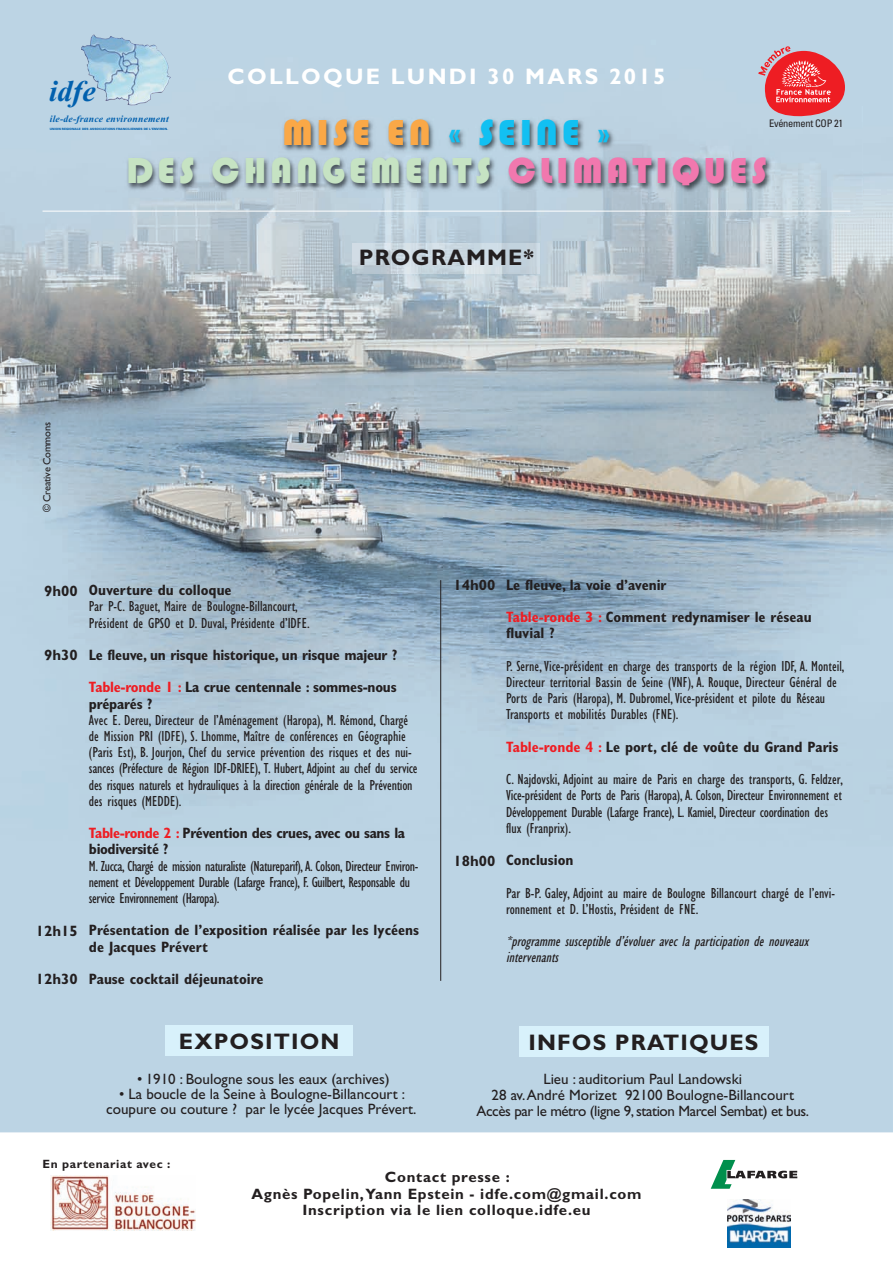
<style>
.page{position:relative;width:893px;height:1263px;background:#fff}
.page>*{position:absolute;margin:0;border:0;box-sizing:border-box;transform-origin:0 0}
.t1{font:37.5px/37.5px "Bauhaus 93";letter-spacing:.1em;color:#c6e3c3;text-align:center}
.t2{font:italic 700 30px "Times New Roman";color:#0160ae}
.t3{font:700 22.5px "Gill Sans";letter-spacing:.05em;color:#231f20}
.t4{font:700 22.5px "Gill Sans";letter-spacing:.1em;color:#fff}
.t5{font:condensed 15px/16.2px "Gill Sans";color:#231f20}
.t6{font:700 condensed 15px/32.4px "Gill Sans";color:#231f20}
.t7{font:15px/16.2px "Gill Sans";color:#231f20;text-align:center}
.t8{font:condensed 15px/16.2px "Gill Sans";letter-spacing:-.025em;color:#231f20}
.t9{font:700 15px/16.2px "Gill Sans";letter-spacing:.05em;color:#231f20;text-align:center}
.t10{font:italic condensed 15px/16.2px "Gill Sans";color:#231f20}
.t11{font:700 condensed 15px/16.2px "Gill Sans";letter-spacing:-.025em;color:#231f20}
.t12{font:700 12px "Gill Sans";letter-spacing:.05em;color:#231f20}
.t13{font:10.5px "Gill Sans";letter-spacing:-.025em;color:#231f20}
.t14{font:condensed 10.35px "Univers";letter-spacing:-.025em;color:#231f20}
.t15{font:italic 700 9.75px "Times New Roman";letter-spacing:.02em;color:#0160ae}
.t16{font:900 3px "Univers";letter-spacing:.005em;color:#0160ae}
.s1{color:#faa847}
.s2{color:#12c0f2}
.s3{color:#f178ae}
.s4{color:#ee1d23}
.s5{font-weight:700;color:#ee1d23}
.s6{font-weight:700}
</style>
<div class="page">
<img style="left:0;top:0;width:893px;height:1132px">
<img style="left:37px;top:106px;width:825px;height:110px">
<hr style="left:43px;top:211px;width:807px;height:1px;background:#fff">
<hr style="left:440px;top:580px;width:1px;height:401px;background:#231f20">
<img style="left:353px;top:244px;width:186px;height:30px">
<img style="left:118px;top:45px;width:53px;height:60px">
<svg style="left:758px;top:46px;width:87px;height:70px;background:#e0676f"></svg>
<div style="left:166px;top:1026px;width:186px;height:30px;background:#d8f1fb"></div>
<div style="left:519px;top:1027px;width:249px;height:30px;background:#d8f1fb"></div>
<img style="left:50px;top:1175px;width:145px;height:56px">
<svg style="left:711px;top:1160px;width:86px;height:29px"></svg>
<img style="left:727px;top:1199px;width:64px;height:49px">
<h3 class="t4" style="left:228px;top:68px;width:439px">COLLOQUE LUNDI 30 MARS 2015</h3>
<h1 class="t1" style="left:126px;top:114px;width:642px"><span class="s1">MISE EN</span> <span class="s2">« SEINE »<br></span>DES CHANGEMENTS <span class="s3">CLIMATIQUES</span></h1>
<h2 class="t2" style="left:49px;top:74px;width:48px">idfe</h2>
<p class="t15" style="left:50px;top:113px;width:120px">ile-de-france environnement</p>
<p class="t16" style="left:50px;top:128px;width:120px">UNION REGIONALE DES ASSOCIATIONS FRANCILIENNES DE L’ENVIRON-</p>
<p class="t14" style="left:769px;top:119px;width:76px">Evénement COP 21</p>
<h3 class="t3" style="left:359px;top:249px;width:177px">PROGRAMME*</h3>
<p class="t13" style="left:43px;top:512px;width:92px;rotate:-90deg">© Creative Commons</p>
<p class="t9" style="left:44px;top:584px;width:35px">9h00</p>
<p class="t9" style="left:44px;top:649px;width:35px">9h30</p>
<p class="t9" style="left:36px;top:924px;width:43px">12h15</p>
<p class="t9" style="left:36px;top:973px;width:43px">12h30</p>
<p class="t6" style="left:89px;top:575px;width:144px">Ouverture du colloque</p>
<p class="t5" style="left:89px;top:600px;width:222px">Par P-C. Baguet, Maire de Boulogne-Billancourt,<br>Président de GPSO et D. Duval, Présidente d’IDFE.</p>
<p class="t6" style="left:89px;top:640px;width:310px">Le fleuve, un risque historique, un risque majeur ?<br><span class="s4">Table-ronde 1 :</span> La crue centennale : sommes-nous</p>
<p class="t6" style="left:89px;top:689px;width:65px">préparés ?</p>
<p class="t5" style="left:89px;top:713px;width:330px">Avec E. Dereu, Directeur de l’Aménagement (Haropa), M. Rémond, Chargé de Mission PRI (IDFE), S. Lhomme, Maître de conférences en Géographie (Paris Est), B. Jourjon, Chef du service prévention des risques et des nui&shy;sances (Préfecture de Région IDF-DRIEE), T. Hubert, Adjoint au chef du service des risques naturels et hydrauliques à la direction générale de la Prévention des risques (MEDDE).</p>
<p class="t11" style="left:89px;top:826px;width:318px"><span class="s4">Table-ronde 2 :</span> Prévention des crues, avec ou sans la biodiversité ?</p>
<p class="t8" style="left:89px;top:859px;width:331px">M. Zucca, Chargé de mission naturaliste (Natureparif), A. Colson, Directeur Environ&shy;nement et Développement Durable (Lafarge France), F. Guilbert, Responsable du service Environnement (Haropa).</p>
<p class="t6" style="left:89px;top:923px;width:332px;line-height:16.2px">Présentation de l’exposition réalisée par les lycéens de Jacques Prévert</p>
<p class="t6" style="left:89px;top:964px;width:176px">Pause cocktail déjeunatoire</p>
<p class="t9" style="left:453px;top:578px;width:43px">14h00</p>
<p class="t9" style="left:453px;top:854px;width:43px">18h00</p>
<p class="t6" style="left:506px;top:570px;width:307px">Le fleuve, la voie d’avenir<br><span class="s4">Table-ronde 3 :</span> Comment redynamiser le réseau</p>
<p class="t6" style="left:506px;top:618px;width:50px">fluvial ?</p>
<p class="t5" style="left:506px;top:659px;width:340px">P. Serne,Vice-président en charge des transports de la région IDF, A. Monteil, Directeur territorial Bassin de Seine (VNF), A. Rouque, Directeur Général de Ports de Paris (Haropa), M. Dubromel,Vice-président et pilote du Réseau Transports et mobilités Durables (FNE).</p>
<p class="t5" style="left:506px;top:732px;width:339px;line-height:32.4px"><span class="s5">Table-ronde 4 :</span> <span class="s6">Le port, clé de voûte du Grand Paris<br></span>C. Najdovski, Adjoint au maire de Paris en charge des transports, G. Feldzer,</p>
<p class="t5" style="left:506px;top:789px;width:337px">Vice-président de Ports de Paris (Haropa), A. Colson, Directeur Environnement et<br>Développement Durable (Lafarge France), L. Kamiel, Directeur coordination des flux (Franprix).</p>
<p class="t6" style="left:506px;top:845px;width:69px">Conclusion</p>
<p class="t5" style="left:506px;top:886px;width:330px">Par B-P. Galey, Adjoint au maire de Boulogne Billancourt chargé de l’envi&shy;ronnement et D. L’Hostis, Président de FNE.</p>
<p class="t10" style="left:506px;top:934px;width:307px">*programme susceptible d’évoluer avec la participation de nouveaux intervenants</p>
<h3 class="t3" style="left:179px;top:1033px;width:162px">EXPOSITION</h3>
<h3 class="t3" style="left:529px;top:1034px;width:231px">INFOS PRATIQUES</h3>
<p class="t7" style="left:137px;top:1072px;width:254px">• 1910 : Boulogne sous les eaux (archives)</p>
<p class="t7" style="left:106px;top:1087px;width:312px;line-height:15px">• La boucle de la Seine à Boulogne-Billancourt : coupure ou couture ? par le lycée Jacques Prévert.</p>
<p class="t7" style="left:476px;top:1072px;width:334px">Lieu : auditorium Paul Landowski<br>28 av.André Morizet 92100 Boulogne-Billancourt<br>Accès par le métro (ligne 9,station Marcel Sembat) et bus.</p>
<p class="t12" style="left:43px;top:1159px;width:129px">En partenariat avec :</p>
<p class="t9" style="left:251px;top:1170px;width:392px">Contact presse :<br>Agnès Popelin,Yann Epstein - idfe.com@gmail.com<br>Inscription via le lien colloque.idfe.eu</p>
</div>
